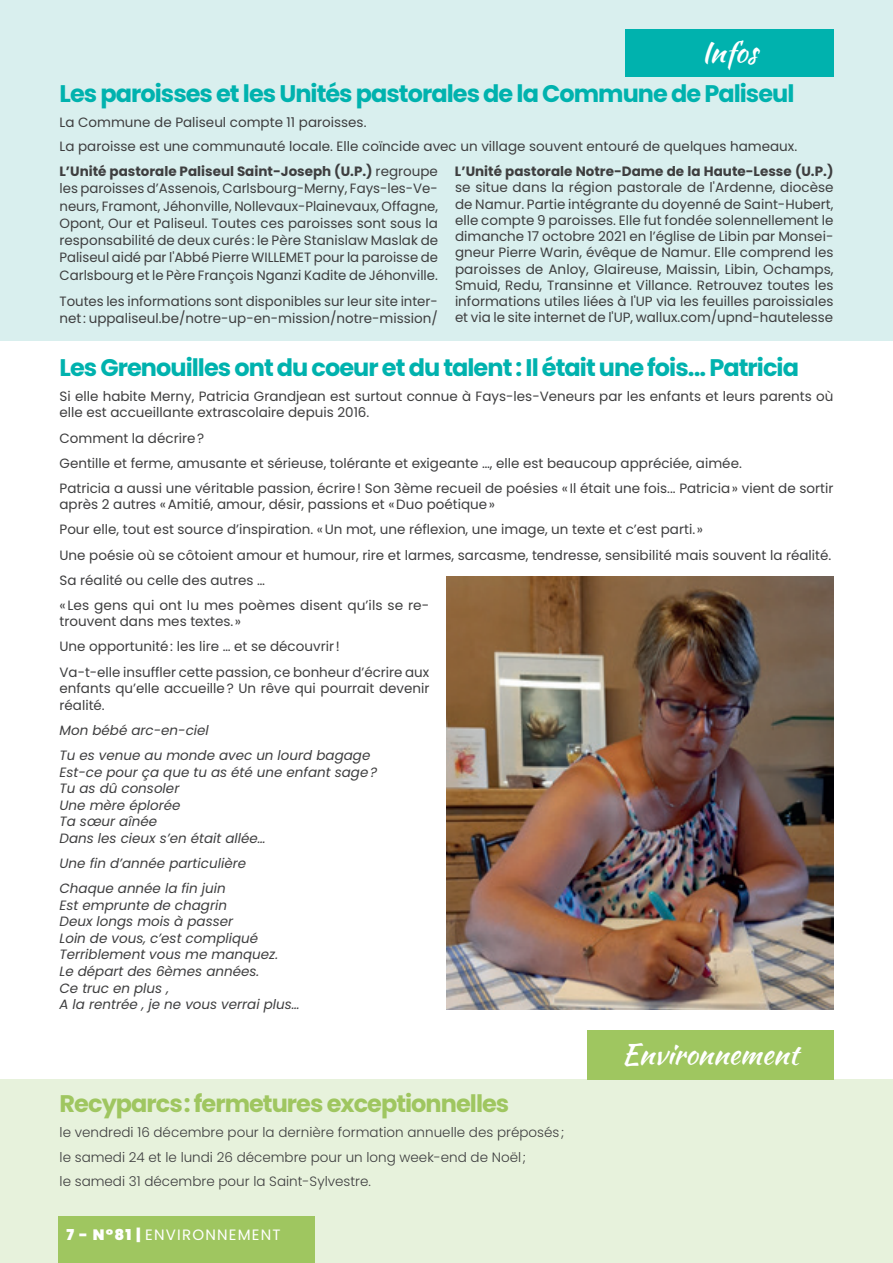
<style>
.page{position:relative;width:893px;height:1263px;background:#fff}
.page>*{position:absolute;margin:0;border:0;box-sizing:border-box;transform-origin:0 0}
.t1{font:28.5px "Kaushan Script";color:#fff}
.t2{font:700 24px "Poppins";letter-spacing:-.04em;color:#00b2ae}
.t3{font:700 24px "Poppins";letter-spacing:-.04em;color:#9fc660}
.t4{font:15px "Poppins";letter-spacing:.08em;color:#fff}
.t5{font:13.5px/16.2px "Poppins";color:#3e3e3f}
.t6{font:italic 13.5px/16.6px "Poppins";color:#3e3e3f}
.t7{font:300 13.5px/24.8px "Poppins";color:#3e3e3f}
.t8{font:700 13.5px "Poppins";color:#3e3e3f}
.s1{font-weight:700}
.s2{font-weight:900}
</style>
<div class="page">
<div style="left:0;top:1079px;width:893px;height:184px;background:#e7f2dc"></div>
<div style="left:58px;top:1216px;width:257px;height:47px;background:#9fc660"></div>
<div style="left:587px;top:1030px;width:246px;height:49px;background:#9fc660"></div>
<div style="left:0;top:0;width:893px;height:340px;background:#d9efee"></div>
<div style="left:625px;top:29px;width:208px;height:48px;background:#00b2ae"></div>
<img style="left:446px;top:576px;width:387px;height:433px">
<h1 class="t1" style="left:701px;top:31px;width:57px">Infos</h1>
<h2 class="t2" style="left:60px;top:79px;width:736px">Les paroisses et les Unités pastorales de la Commune de Paliseul</h2>
<p class="t5" style="left:60px;top:110px;width:739px;line-height:24.8px">La Commune de Paliseul compte 11 paroisses.<br>La paroisse est une communauté locale. Elle coïncide avec un village souvent entouré de quelques hameaux.<br><span class="s1">L’Unité pastorale Paliseul Saint-Joseph (U.P.)</span> regroupe</p>
<p class="t5" style="left:60px;top:180px;width:380px;line-height:17.2px;text-align:justify">les paroisses d’Assenois, Carlsbourg-Merny, Fays-les-Ve&shy;neurs, Framont, Jéhonville, Nollevaux-Plainevaux, Offagne, Opont, Our et Paliseul. Toutes ces paroisses sont sous la responsabilité de deux curés : le Père Stanislaw Maslak de Paliseul aidé par l'Abbé Pierre WILLEMET pour la paroisse de Carlsbourg et le Père François Nganzi Kadite de Jéhonville.</p>
<p class="t5" style="left:60px;top:292px;width:380px;line-height:17.2px">Toutes les informations sont disponibles sur leur site inter&shy;net : uppaliseul.be/notre-up-en-mission/notre-mission/</p>
<p class="t8" style="left:455px;top:164px;width:380px">L’Unité pastorale Notre-Dame de la Haute-Lesse (U.P.)</p>
<p class="t5" style="left:455px;top:180px;width:380px;text-align:justify">se situe dans la région pastorale de l'Ardenne, diocèse de Namur. Partie intégrante du doyenné de Saint-Hubert, elle compte 9 paroisses. Elle fut fondée solennellement le dimanche 17 octobre 2021 en l’église de Libin par Monsei&shy;gneur Pierre Warin, évêque de Namur. Elle comprend les paroisses de Anloy, Glaireuse, Maissin, Libin, Ochamps, Smuid, Redu, Transinne et Villance. Retrouvez toutes les informations utiles liées à l'UP via les feuilles paroissiales et via le site internet de l'UP, wallux.com/upnd-hautelesse</p>
<h2 class="t2" style="left:60px;top:354px;width:741px">Les Grenouilles ont du coeur et du talent : Il était une fois... Patricia</h2>
<p class="t5" style="left:60px;top:388px;width:775px;line-height:16.6px">Si elle habite Merny, Patricia Grandjean est surtout connue à Fays-les-Veneurs par les enfants et leurs parents où elle est accueillante extrascolaire depuis 2016.</p>
<p class="t5" style="left:60px;top:425px;width:775px;line-height:25px">Comment la décrire ?<br>Gentille et ferme, amusante et sérieuse, tolérante et exigeante …, elle est beaucoup appréciée, aimée.<br>Patricia a aussi une véritable passion, écrire ! Son 3ème recueil de poésies « Il était une fois... Patricia » vient de sortir</p>
<p class="t5" style="left:60px;top:492px;width:773px;line-height:25px">après 2 autres « Amitié, amour, désir, passions et « Duo poétique »<br>Pour elle, tout est source d’inspiration. « Un mot, une réflexion, une image, un texte et c’est parti. »<br>Une poésie où se côtoient amour et humour, rire et larmes, sarcasme, tendresse, sensibilité mais souvent la réalité.<br>Sa réalité ou celle des autres …<br>« Les gens qui ont lu mes poèmes disent qu’ils se re-</p>
<p class="t5" style="left:60px;top:609px;width:371px;line-height:25px">trouvent dans mes textes. »<br>Une opportunité : les lire … et se découvrir !<br>Va-t-elle insuffler cette passion, ce bonheur d’écrire aux</p>
<p class="t5" style="left:60px;top:680px;width:371px;line-height:16.6px">enfants qu’elle accueille ? Un rêve qui pourrait devenir réalité.</p>
<p class="t6" style="left:60px;top:718px;width:312px;line-height:25px">Mon bébé arc-en-ciel<br>Tu es venue au monde avec un lourd bagage</p>
<p class="t6" style="left:60px;top:763px;width:319px">Est-ce pour ça que tu as été une enfant sage ?<br>Tu as dû consoler<br>Une mère éplorée<br>Ta sœur aînée<br>Dans les cieux s’en était allée…</p>
<p class="t6" style="left:60px;top:851px;width:188px;line-height:25px">Une fin d’année particulière<br>Chaque année la fin juin</p>
<p class="t6" style="left:60px;top:897px;width:242px">Est emprunte de chagrin<br>Deux longs mois à passer<br>Loin de vous, c’est compliqué<br>Terriblement vous me manquez.<br>Le départ des 6èmes années.<br>Ce truc en plus ,<br>A la rentrée , je ne vous verrai plus…</p>
<h2 class="t3" style="left:60px;top:1090px;width:451px">Recyparcs : fermetures exceptionnelles</h2>
<p class="t7" style="left:60px;top:1120px;width:506px">le vendredi 16 décembre pour la dernière formation annuelle des préposés ; le samedi 24 et le lundi 26 décembre pour un long week-end de Noël ;<br>le samedi 31 décembre pour la Saint-Sylvestre.</p>
<p class="t4" style="left:67px;top:1226px;width:216px"><span class="s2">7 - N°81 |</span> ENVIRONNEMENT</p>
<h1 class="t1" style="left:622px;top:1033px;width:179px">Environnement</h1>
</div>
